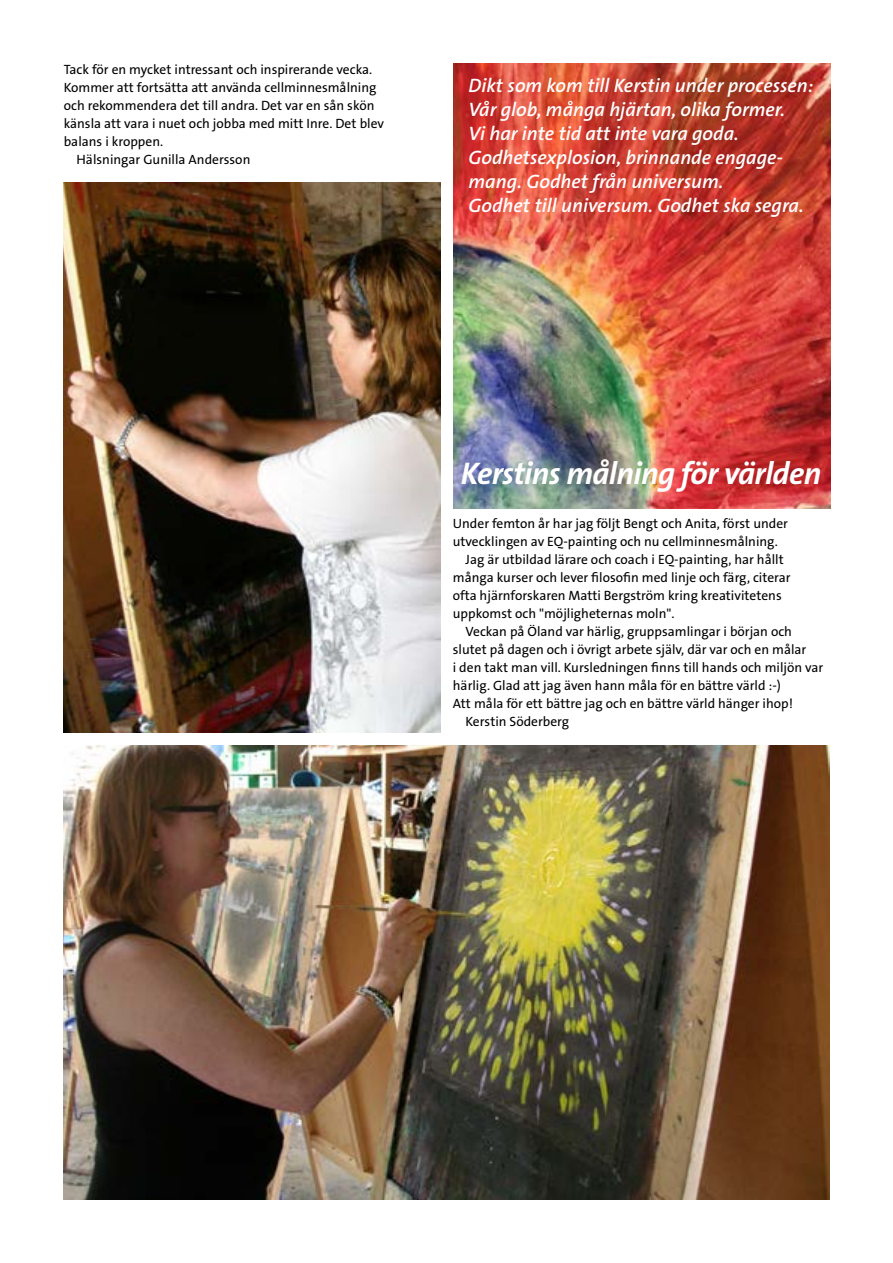
<style>
.page{position:relative;width:893px;height:1263px;background:#fff}
.page>*{position:absolute;margin:0;border:0;box-sizing:border-box;transform-origin:0 0}
.t1{font:italic 700 31.5px "The Sans B7";letter-spacing:-.02em;color:#fff}
.t2{font:italic 600 19.5px/24px "The Sans B6";color:#fff}
.t3{font:13.5px "The Sans B5 Plain";color:#000}
</style>
<div class="page">
<img style="left:64px;top:745px;width:765px;height:454px">
<img style="left:454px;top:64px;width:376px;height:444px">
<img style="left:64px;top:183px;width:376px;height:549px">
<p class="t3" style="left:64px;top:62px;width:310px">Tack för en mycket intressant och inspirerande vecka.</p>
<p class="t3" style="left:64px;top:80px;width:314px">Kommer att fortsätta att använda cellminnesmålning</p>
<p class="t3" style="left:64px;top:98px;width:312px">och rekommendera det till andra. Det var en sån skön</p>
<p class="t3" style="left:64px;top:116px;width:322px">känsla att vara i nuet och jobba med mitt Inre. Det blev</p>
<p class="t3" style="left:64px;top:134px;width:101px">balans i kroppen.</p>
<p class="t3" style="left:77px;top:152px;width:175px">Hälsningar Gunilla Andersson</p>
<h2 class="t2" style="left:468px;top:74px;width:346px">Dikt som kom till Kerstin under processen:<br>Vår glob, många hjärtan, olika former.<br>Vi har inte tid att inte vara goda.<br>Godhetsexplosion, brinnande engage&shy;mang. Godhet från universum.<br>Godhet till universum. Godhet ska segra.</h2>
<h1 class="t1" style="left:461px;top:457px;width:362px">Kerstins målning för världen</h1>
<p class="t3" style="left:453px;top:517px;width:337px">Under femton år har jag följt Bengt och Anita, först under</p>
<p class="t3" style="left:453px;top:535px;width:327px">utvecklingen av EQ-painting och nu cellminnesmålning.</p>
<p class="t3" style="left:466px;top:553px;width:320px">Jag är utbildad lärare och coach i EQ-painting, har hållt</p>
<p class="t3" style="left:453px;top:571px;width:339px">många kurser och lever filosofin med linje och färg, citerar</p>
<p class="t3" style="left:453px;top:589px;width:330px">ofta hjärnforskaren Matti Bergström kring kreativitetens</p>
<p class="t3" style="left:453px;top:607px;width:223px">uppkomst och "möjligheternas moln".</p>
<p class="t3" style="left:466px;top:625px;width:328px">Veckan på Öland var härlig, gruppsamlingar i början och</p>
<p class="t3" style="left:453px;top:643px;width:355px">slutet på dagen och i övrigt arbete själv, där var och en målar</p>
<p class="t3" style="left:453px;top:661px;width:372px">i den takt man vill. Kursledningen finns till hands och miljön var</p>
<p class="t3" style="left:453px;top:679px;width:330px">härlig. Glad att jag även hann måla för en bättre värld :-)</p>
<p class="t3" style="left:453px;top:697px;width:342px">Att måla för ett bättre jag och en bättre värld hänger ihop!</p>
<p class="t3" style="left:466px;top:715px;width:105px">Kerstin Söderberg</p>
</div>
